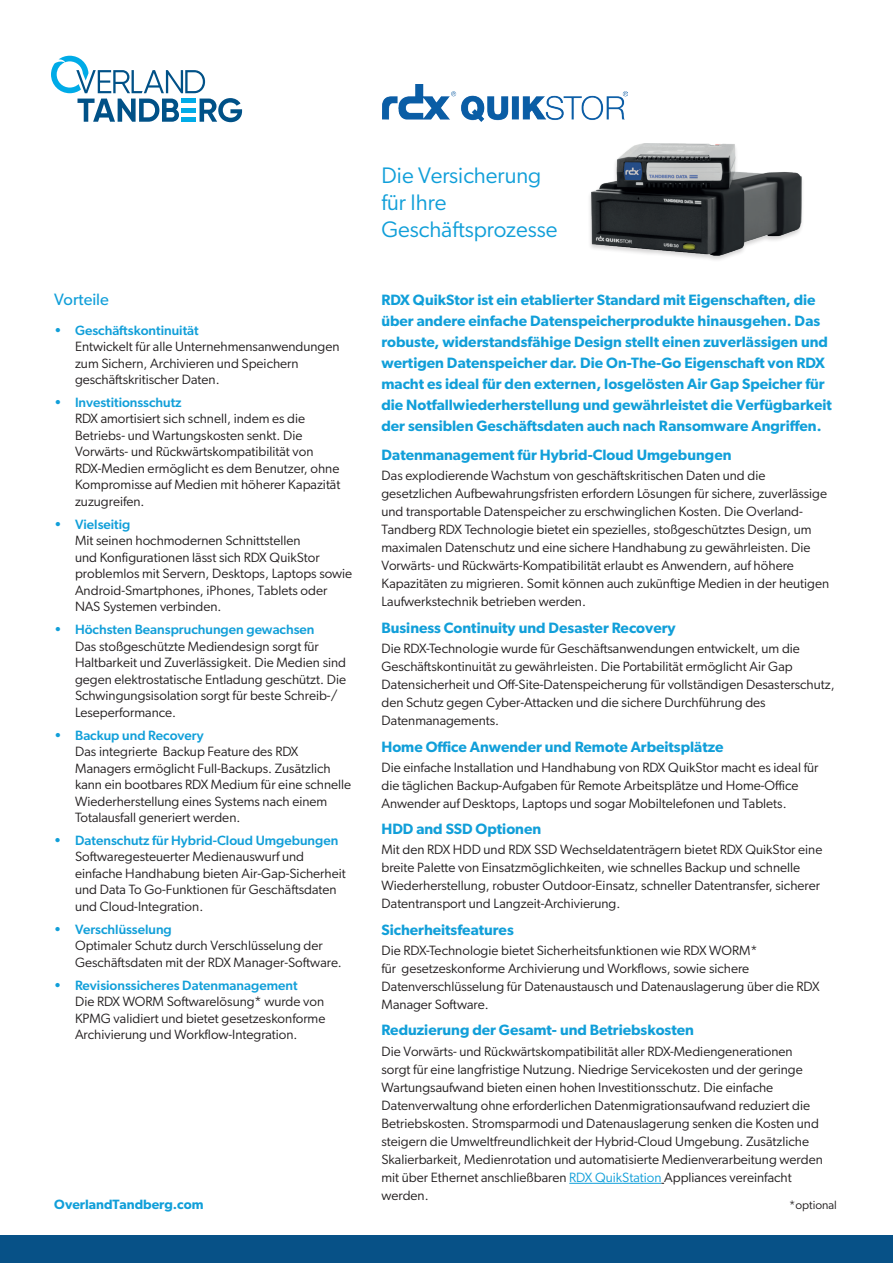
<style>
.page{position:relative;width:893px;height:1263px;background:#fff}
.page>*{position:absolute;margin:0;border:0;box-sizing:border-box;transform-origin:0 0}
.t1{font:22.5px/27px "Gibson";color:#119fd9}
.t2{font:16.5px "Gibson";color:#119fd9}
.t3{font:600 15px/21px "Gibson";color:#119fd9}
.t4{font:13.5px/18px "Gibson";color:#231f20}
.t5{font:500 13.5px "Gibson";color:#119fd9}
.t6{font:600 13.5px "Gibson";color:#119fd9}
.t7{font:12px "Gibson";color:#231f20}
.s1{color:#119fd9}
</style>
<div class="page">
<svg style="left:51px;top:56px;width:191px;height:66px"></svg>
<div style="left:0;top:1235px;width:893px;height:28px;background:#075187"></div>
<hr style="left:569px;top:1183px;width:92px;height:1px;background:#119fd9">
<img style="left:383px;top:84px;width:244px;height:37px">
<div style="left:587px;top:143px;width:218px;height:120px;background:#231f20;opacity:.2"></div>
<img style="left:591px;top:143px;width:210px;height:112px">
<p class="t2" style="left:54px;top:289px;width:56px">Vorteile</p>
<p class="t5" style="left:54px;top:322px;width:146px">• Geschäftskontinuität</p>
<p class="t4" style="left:75px;top:338px;width:266px;line-height:16.5px">Entwickelt für alle Unternehmensanwendungen zum Sichern, Archivieren und Speichern geschäftskritischer Daten.</p>
<p class="t5" style="left:54px;top:394px;width:129px">• Investitionsschutz</p>
<p class="t4" style="left:75px;top:410px;width:267px;line-height:16.5px">RDX amortisiert sich schnell, indem es die Betriebs- und Wartungskosten senkt. Die Vorwärts- und Rückwärtskompatibilität von RDX-Medien ermöglicht es dem Benutzer, ohne Kompromisse auf Medien mit höherer Kapazität zuzugreifen.</p>
<p class="t5" style="left:54px;top:516px;width:78px">• Vielseitig</p>
<p class="t4" style="left:75px;top:532px;width:279px;line-height:16.5px">Mit seinen hochmodernen Schnittstellen<br>und Konfigurationen lässt sich RDX QuikStor problemlos mit Servern, Desktops, Laptops sowie Android-Smartphones, iPhones, Tablets oder NAS Systemen verbinden.</p>
<p class="t5" style="left:54px;top:621px;width:262px">• Höchsten Beanspruchungen gewachsen</p>
<p class="t4" style="left:75px;top:637px;width:273px;line-height:16.5px">Das stoßgeschützte Mediendesign sorgt für Haltbarkeit und Zuverlässigkeit. Die Medien sind gegen elektrostatische Entladung geschützt. Die Schwingungsisolation sorgt für beste Schreib-/ Leseperformance.</p>
<p class="t5" style="left:54px;top:727px;width:151px">• Backup und Recovery</p>
<p class="t4" style="left:75px;top:743px;width:278px;line-height:16.5px">Das integrierte Backup Feature des RDX Managers ermöglicht Full-Backups. Zusätzlich kann ein bootbares RDX Medium für eine schnelle Wiederherstellung eines Systems nach einem Totalausfall generiert werden.</p>
<p class="t5" style="left:54px;top:832px;width:286px">• Datenschutz für Hybrid-Cloud Umgebungen</p>
<p class="t4" style="left:75px;top:848px;width:272px;line-height:16.5px">Softwaregesteuerter Medienauswurf und einfache Handhabung bieten Air-Gap-Sicherheit und Data To Go-Funktionen für Geschäftsdaten und Cloud-Integration.</p>
<p class="t5" style="left:54px;top:921px;width:119px">• Verschlüsselung</p>
<p class="t4" style="left:75px;top:937px;width:268px;line-height:16.5px">Optimaler Schutz durch Verschlüsselung der<br>Geschäftsdaten mit der RDX Manager-Software.</p>
<p class="t5" style="left:54px;top:977px;width:245px">• Revisionssicheres Datenmanagement</p>
<p class="t4" style="left:75px;top:993px;width:252px;line-height:16.5px;text-align:justify">Die RDX WORM Softwarelösung* wurde von KPMG validiert und bietet gesetzeskonforme Archivierung und Workflow-Integration.</p>
<p class="t6" style="left:54px;top:1196px;width:151px">OverlandTandberg.com</p>
<h1 class="t1" style="left:381px;top:162px;width:178px">Die Versicherung für Ihre<br>Geschäftsprozesse</h1>
<p class="t3" style="left:381px;top:289px;width:452px">RDX QuikStor ist ein etablierter Standard mit Eigenschaften, die über andere einfache Datenspeicherprodukte hinausgehen. Das robuste, widerstandsfähige Design stellt einen zuverlässigen und wertigen Datenspeicher dar. Die On-The-Go Eigenschaft von RDX macht es ideal für den externen, losgelösten Air Gap Speicher für die Notfallwiederherstellung und gewährleistet die Verfügbarkeit der sensiblen Geschäftsdaten auch nach Ransomware Angriffen.</p>
<p class="t3" style="left:381px;top:444px;width:352px">Datenmanagement für Hybrid-Cloud Umgebungen</p>
<p class="t4" style="left:381px;top:466px;width:449px">Das explodierende Wachstum von geschäftskritischen Daten und die gesetzlichen Aufbewahrungsfristen erfordern Lösungen für sichere, zuverlässige und transportable Datenspeicher zu erschwinglichen Kosten. Die Overland-Tandberg RDX Technologie bietet ein spezielles, stoßgeschütztes Design, um maximalen Datenschutz und eine sichere Handhabung zu gewährleisten. Die Vorwärts- und Rückwärts-Kompatibilität erlaubt es Anwendern, auf höhere Kapazitäten zu migrieren. Somit können auch zukünftige Medien in der heutigen Laufwerkstechnik betrieben werden.</p>
<p class="t3" style="left:381px;top:617px;width:296px">Business Continuity und Desaster Recovery</p>
<p class="t4" style="left:381px;top:639px;width:455px">Die RDX-Technologie wurde für Geschäftsanwendungen entwickelt, um die Geschäftskontinuität zu gewährleisten. Die Portabilität ermöglicht Air Gap Datensicherheit und Off-Site-Datenspeicherung für vollständigen Desasterschutz, den Schutz gegen Cyber-Attacken und die sichere Durchführung des Datenmanagements.</p>
<p class="t3" style="left:381px;top:735px;width:344px">Home Office Anwender und Remote Arbeitsplätze</p>
<p class="t4" style="left:381px;top:758px;width:439px">Die einfache Installation und Handhabung von RDX QuikStor macht es ideal für die täglichen Backup-Aufgaben für Remote Arbeitsplätze und Home-Office<br>Anwender auf Desktops, Laptops und sogar Mobiltelefonen und Tablets.</p>
<p class="t3" style="left:381px;top:818px;width:161px">HDD and SSD Optionen</p>
<p class="t4" style="left:381px;top:840px;width:442px">Mit den RDX HDD und RDX SSD Wechseldatenträgern bietet RDX QuikStor eine breite Palette von Einsatzmöglichkeiten, wie schnelles Backup und schnelle Wiederherstellung, robuster Outdoor-Einsatz, schneller Datentransfer, sicherer Datentransport und Langzeit-Archivierung.</p>
<p class="t3" style="left:381px;top:919px;width:134px">Sicherheitsfeatures</p>
<p class="t4" style="left:381px;top:941px;width:440px">Die RDX-Technologie bietet Sicherheitsfunktionen wie RDX WORM*<br>für gesetzeskonforme Archivierung und Workflows, sowie sichere Datenverschlüsselung für Datenaustausch und Datenauslagerung über die RDX Manager Software.</p>
<p class="t3" style="left:381px;top:1019px;width:314px">Reduzierung der Gesamt- und Betriebskosten</p>
<p class="t4" style="left:381px;top:1042px;width:443px">Die Vorwärts- und Rückwärtskompatibilität aller RDX-Mediengenerationen sorgt für eine langfristige Nutzung. Niedrige Servicekosten und der geringe Wartungsaufwand bieten einen hohen Investitionsschutz. Die einfache Datenverwaltung ohne erforderlichen Datenmigrationsaufwand reduziert die Betriebskosten. Stromsparmodi und Datenauslagerung senken die Kosten und steigern die Umweltfreundlichkeit der Hybrid-Cloud Umgebung. Zusätzliche Skalierbarkeit, Medienrotation und automatisierte Medienverarbeitung werden mit über Ethernet anschließbaren <span class="s1">RDX QuikStation</span> Appliances vereinfacht werden.</p>
<p class="t7" style="left:789px;top:1197px;width:49px">*optional</p>
</div>
